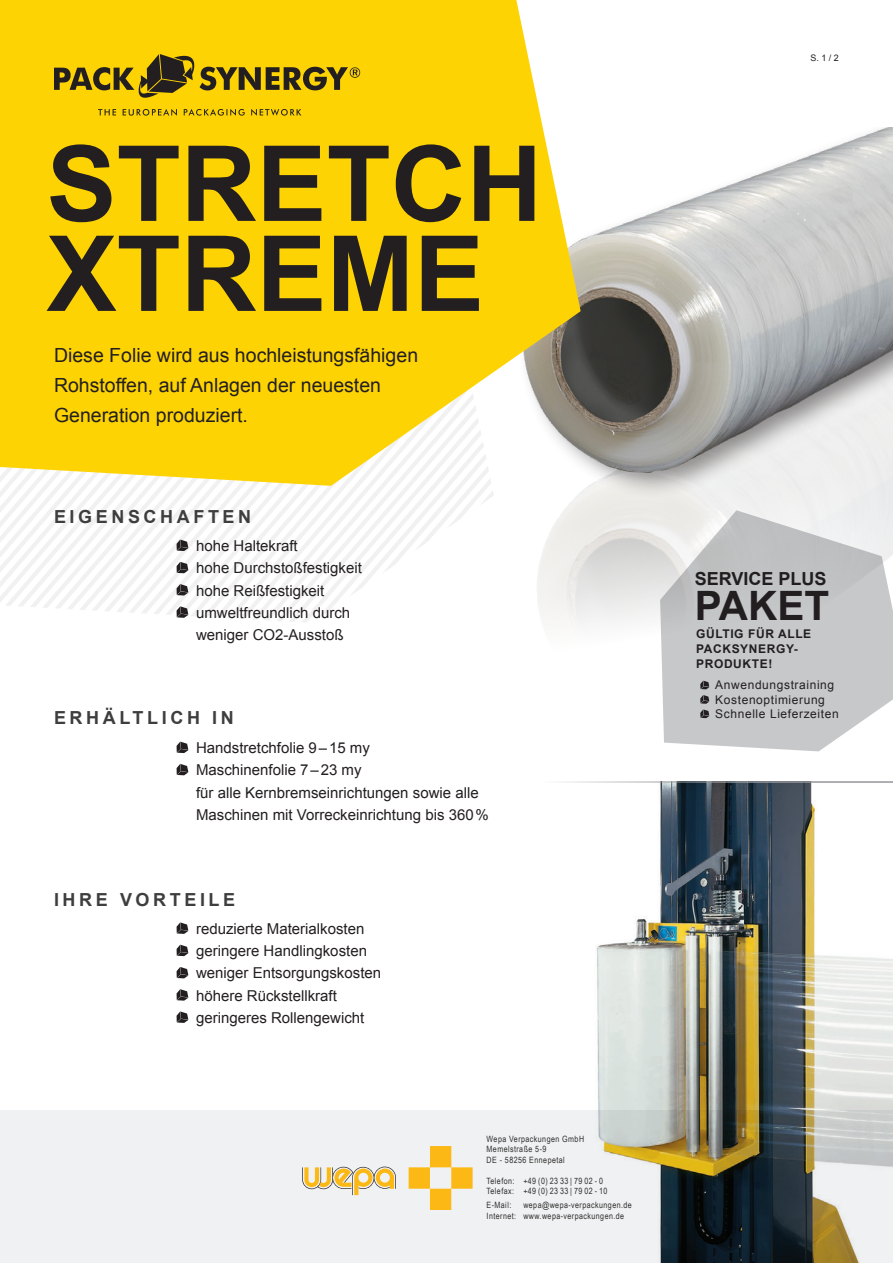
<style>
.page{position:relative;width:893px;height:1263px;background:#fff}
.page>*{position:absolute;margin:0;border:0;box-sizing:border-box;transform-origin:0 0}
.Produkt{font:700 105px "Arial";color:#231f20}
.t1{font:700 40.5px "Arial";color:#231f20}
.Produkt-Subline{font:19.5px "Arial";color:#231f20}
.Headline-Service{font:700 18px "Arial";letter-spacing:.2em;color:#3e3e3f}
.t2{font:700 18px "Arial";color:#231f20}
.KPI{font:15px "Arial";color:#231f20}
.t3{font:12px/14.4px "Arial";letter-spacing:.05em;color:#231f20}
.t4{font:700 12px/15px "Arial";letter-spacing:.05em;color:#231f20}
.Hinweis{font:9px "Arial";color:#231f20}
.t5{font:8.7px/10.4px "Arial Narrow";letter-spacing:.05em;color:#312f30}
</style>
<div class="page">
<div style="left:0;top:1110px;width:893px;height:153px;background:#f0f1f2"></div>
<img style="left:536px;top:127px;width:357px;height:466px">
<img style="left:596px;top:783px;width:297px;height:480px">
<svg style="left:660px;top:510px;width:233px;height:241px;background:#cdcecf"></svg>
<svg style="left:700px;top:681px;width:9px;height:8px"></svg>
<svg style="left:700px;top:695px;width:9px;height:23px"></svg>
<svg style="left:188px;top:486px;width:160px;height:118px"></svg>
<svg style="left:188px;top:486px;width:149px;height:103px"></svg>
<svg style="left:188px;top:486px;width:139px;height:89px"></svg>
<svg style="left:188px;top:486px;width:129px;height:74px"></svg>
<svg style="left:188px;top:486px;width:119px;height:60px"></svg>
<svg style="left:0;top:0;width:581px;height:486px;background:#f9d629"></svg>
<svg style="left:54px;top:50px;width:306px;height:66px;background:#caa80a"></svg>
<svg style="left:0;top:136px;width:188px;height:482px"></svg>
<svg style="left:177px;top:922px;width:11px;height:12px"></svg>
<svg style="left:177px;top:945px;width:11px;height:11px"></svg>
<svg style="left:177px;top:967px;width:11px;height:11px"></svg>
<svg style="left:177px;top:989px;width:11px;height:12px"></svg>
<svg style="left:177px;top:1011px;width:11px;height:12px"></svg>
<svg style="left:177px;top:742px;width:11px;height:11px"></svg>
<svg style="left:177px;top:764px;width:11px;height:11px"></svg>
<hr style="left:527px;top:781px;width:366px;height:2px;background:#939598">
<svg style="left:302px;top:1146px;width:171px;height:64px"></svg>
<p class="Produkt" style="left:47px;top:114px;width:497px">STRETCH</p>
<p class="Produkt" style="left:47px;top:204px;width:439px">XTREME</p>
<p class="Produkt-Subline" style="left:54px;top:343px;width:366px">Diese Folie wird aus hochleistungsfähigen</p>
<p class="Produkt-Subline" style="left:54px;top:373px;width:329px">Rohstoffen, auf Anlagen der neuesten</p>
<p class="Produkt-Subline" style="left:54px;top:403px;width:196px">Generation produziert.</p>
<p class="Headline-Service" style="left:54px;top:505px;width:199px">EIGENSCHAFTEN</p>
<p class="KPI" style="left:196px;top:536px;width:103px">hohe Haltekraft</p>
<p class="KPI" style="left:196px;top:558px;width:167px">hohe Durchstoßfestigkeit</p>
<p class="KPI" style="left:196px;top:580px;width:130px">hohe Reißfestigkeit</p>
<p class="KPI" style="left:196px;top:603px;width:156px">umweltfreundlich durch</p>
<p class="KPI" style="left:196px;top:625px;width:149px">weniger CO2-Ausstoß</p>
<p class="Headline-Service" style="left:54px;top:706px;width:181px">ERHÄLTLICH IN</p>
<p class="KPI" style="left:196px;top:738px;width:175px">Handstretchfolie 9–15 my</p>
<p class="KPI" style="left:196px;top:760px;width:167px">Maschinenfolie 7–23 my</p>
<p class="KPI" style="left:196px;top:782px;width:284px">für alle Kernbremseinrichtungen sowie alle</p>
<p class="KPI" style="left:196px;top:805px;width:294px">Maschinen mit Vorreckeinrichtung bis 360%</p>
<p class="Headline-Service" style="left:54px;top:887px;width:183px">IHRE VORTEILE</p>
<p class="KPI" style="left:196px;top:919px;width:170px">reduzierte Materialkosten</p>
<p class="KPI" style="left:196px;top:941px;width:172px">geringere Handlingkosten</p>
<p class="KPI" style="left:196px;top:963px;width:187px">weniger Entsorgungskosten</p>
<p class="KPI" style="left:196px;top:985px;width:142px">höhere Rückstellkraft</p>
<p class="KPI" style="left:196px;top:1008px;width:170px">geringeres Rollengewicht</p>
<p class="t5" style="left:487px;top:1133px;width:99px">Wepa Verpackungen GmbH<br>Memelstraße 5-9<br>DE - 58256 Ennepetal</p>
<p class="t5" style="left:487px;top:1175px;width:122px">Telefon: +49 (0) 23 33 | 79 02 - 0<br>Telefax: +49 (0) 23 33 | 79 02 - 10</p>
<p class="t5" style="left:487px;top:1200px;width:26px">E-Mail:</p>
<p class="t5" style="left:487px;top:1200px;width:147px;text-indent:37px">wepa@wepa-verpackungen.de<br>Internet: www.wepa-verpackungen.de</p>
<p class="Hinweis" style="left:810px;top:51px;width:30px">S. 1 / 2</p>
<p class="t2" style="left:695px;top:567px;width:133px">SERVICE PLUS</p>
<h2 class="t1" style="left:695px;top:578px;width:136px">PAKET</h2>
<p class="t4" style="left:696px;top:626px;width:117px">GÜLTIG FÜR ALLE<br>PACKSYNERGY-<br>PRODUKTE!</p>
<p class="t3" style="left:715px;top:678px;width:125px">Anwendungstraining<br>Kostenoptimierung<br>Schnelle Lieferzeiten</p>
</div>
